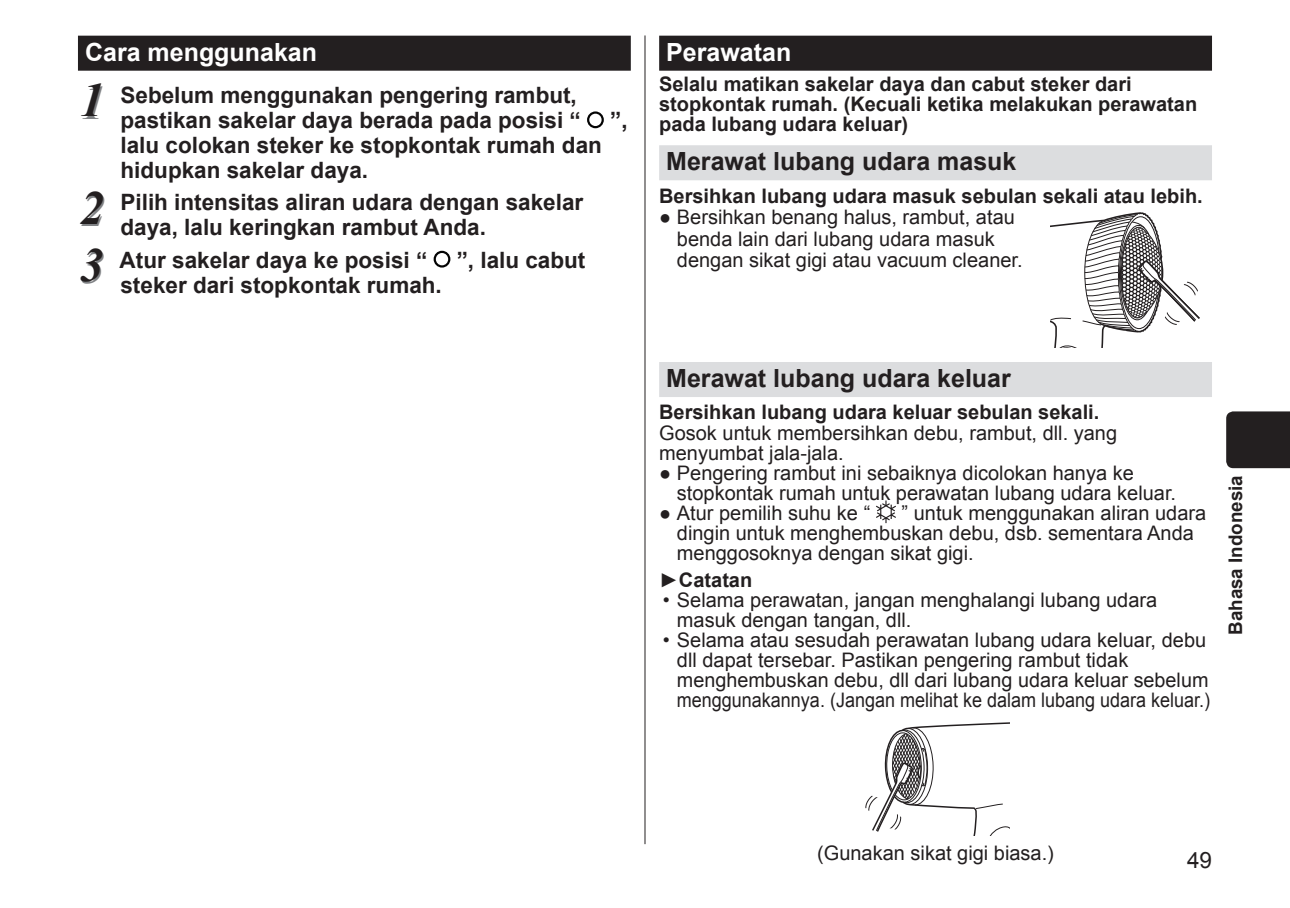
<style>
.page{position:relative;width:1290px;height:908px;background:#fff}
.page>*{position:absolute;margin:0;border:0;box-sizing:border-box;transform-origin:0 0}
.t1{font:700 25px "Arial";color:#231f20}
.t2{font:700 25px "Arial";color:#fff}
.t3{font:700 22.5px/25px "Arial";color:#231f20}
.t4{font:22.5px "Arial";color:#231f20}
.t5{font:20px/20px "Arial";color:#231f20}
.t6{font:700 20px/20px "Arial";color:#231f20}
.t7{font:700 18.75px "Arial";color:#231f20}
.s1{font-family:"Times New Roman";font-style:italic;font-size:47.5px}
.s2{font-weight:400}
</style>
<div class="page">
<div style="left:1226px;top:411px;width:64px;height:57px;background:#231f20"></div>
<hr style="left:644px;top:35px;width:1px;height:808px;background:#231f20">
<div style="left:659px;top:36px;width:553px;height:35px;background:#231f20"></div>
<div style="left:659px;top:145px;width:553px;height:35px;background:#dcdddf"></div>
<div style="left:659px;top:362px;width:553px;height:35px;background:#dcdddf"></div>
<svg style="left:1050px;top:212px;width:150px;height:136px"></svg>
<svg style="left:876px;top:500px;width:20px;height:23px"></svg>
<svg style="left:865px;top:722px;width:145px;height:112px"></svg>
<div style="left:78px;top:36px;width:553px;height:35px;background:#231f20"></div>
<svg style="left:587px;top:111px;width:17px;height:17px"></svg>
<svg style="left:434px;top:251px;width:16px;height:16px"></svg>
<p class="t2" style="left:85px;top:35px;width:233px">Cara menggunakan</p>
<p class="t3" style="left:80px;top:83px;width:502px;text-align:right"><span class="s1">1</span> Sebelum menggunakan pengering rambut, pastikan sakelar daya berada pada posisi “</p>
<p class="t3" style="left:120px;top:133px;width:483px">lalu colokan steker ke stopkontak rumah dan hidupkan sakelar daya.</p>
<p class="t3" style="left:120px;top:191px;width:464px;text-indent:-40px"><span class="s1">2</span> Pilih intensitas aliran udara dengan sakelar daya, lalu keringkan rambut Anda.</p>
<p class="t3" style="left:80px;top:248px;width:348px"><span class="s1">3</span> Atur sakelar daya ke posisi “</p>
<p class="t3" style="left:457px;top:248px;width:130px">”, lalu cabut</p>
<p class="t3" style="left:120px;top:273px;width:323px">steker dari stopkontak rumah.</p>
<p class="t3" style="left:610px;top:108px;width:19px">”,</p>
<p class="t2" style="left:666px;top:35px;width:127px">Perawatan</p>
<p class="t6" style="left:659px;top:75px;width:539px">Selalu matikan sakelar daya dan cabut steker dari stopkontak rumah. (Kecuali ketika melakukan perawatan pada lubang udara keluar)</p>
<p class="t1" style="left:666px;top:144px;width:352px">Merawat lubang udara masuk</p>
<p class="t6" style="left:659px;top:186px;width:545px">Bersihkan lubang udara masuk sebulan sekali atau lebih.</p>
<p class="t5" style="left:677px;top:207px;width:347px;line-height:21.2px;text-indent:-18px">● Bersihkan benang halus, rambut, atau benda lain dari lubang udara masuk dengan sikat gigi atau vacuum cleaner.</p>
<p class="t1" style="left:666px;top:361px;width:346px">Merawat lubang udara keluar</p>
<p class="t6" style="left:659px;top:403px;width:442px">Bersihkan lubang udara keluar sebulan sekali.</p>
<p class="t5" style="left:659px;top:422px;width:459px">Gosok untuk membersihkan debu, rambut, dll. yang menyumbat jala-jala.</p>
<p class="t5" style="left:677px;top:462px;width:501px;text-indent:-18px">● Pengering rambut ini sebaiknya dicolokan hanya ke stopkontak rumah untuk perawatan lubang udara keluar.</p>
<p class="t5" style="left:659px;top:502px;width:213px">● Atur pemilih suhu ke “</p>
<p class="t5" style="left:677px;top:502px;width:531px;text-indent:225px">” untuk menggunakan aliran udara dingin untuk menghembuskan debu, dsb. sementara Anda menggosoknya dengan sikat gigi.</p>
<p class="t6" style="left:659px;top:570px;width:95px"><span class="s2">►</span>Catatan</p>
<p class="t5" style="left:677px;top:590px;width:482px;text-indent:-14px">• Selama perawatan, jangan menghalangi lubang udara masuk dengan tangan, dll.</p>
<p class="t5" style="left:677px;top:630px;width:535px;text-indent:-14px">• Selama atau sesudah perawatan lubang udara keluar, debu dll dapat tersebar. Pastikan pengering rambut tidak menghembuskan debu, dll dari lubang udara keluar sebelum menggunakannya. (Jangan melihat ke dalam lubang udara keluar.)</p>
<p class="t7" style="left:1223px;top:634px;width:161px;rotate:-90deg">Bahasa Indonesia</p>
<p class="t5" style="left:817px;top:843px;width:238px">(Gunakan sikat gigi biasa.)</p>
<p class="t4" style="left:1187px;top:845px;width:27px">49</p>
</div>
